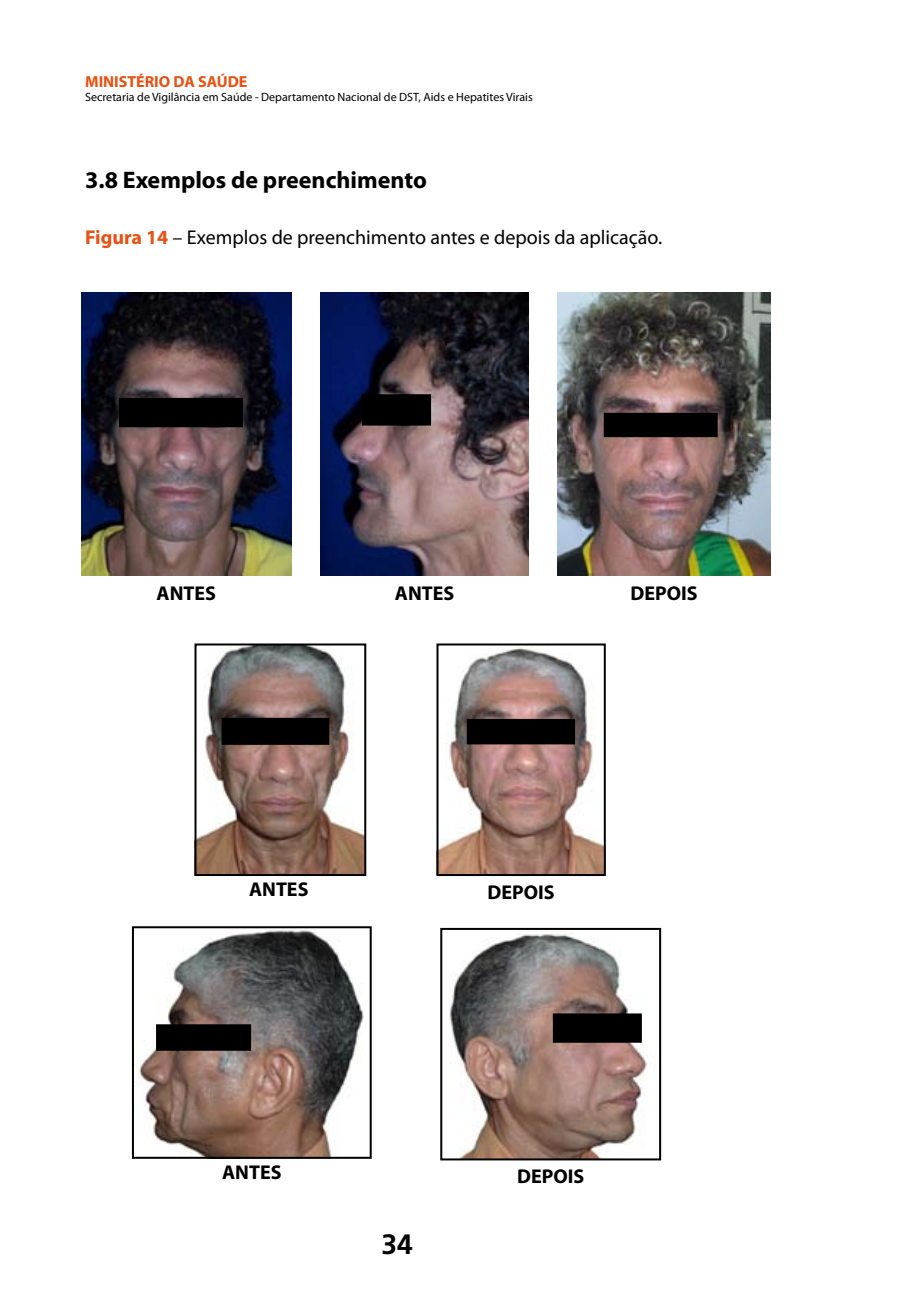
<style>
.page{position:relative;width:908px;height:1304px;background:#fff}
.page>*{position:absolute;margin:0;border:0;box-sizing:border-box;transform-origin:0 0}
.t1{font:700 28px "Frutiger LT Std";color:#000}
.t2{font:700 24px "Myriad Pro";color:#000}
.t3{font:20px "Myriad Pro";color:#000}
.t4{font:700 20px "Myriad Pro";color:#000}
.t5{font:700 16px "Myriad Pro";color:#e75112}
.t6{font:12px "Myriad Pro";color:#000}
.s1{font-weight:700;color:#e75112}
</style>
<div class="page">
<img style="left:81px;top:292px;width:210px;height:284px">
<div style="left:120px;top:399px;width:122px;height:28px;background:#000"></div>
<div style="left:119px;top:398px;width:124px;height:29px;border:1px solid #000"></div>
<img style="left:320px;top:292px;width:208px;height:284px">
<div style="left:362px;top:395px;width:68px;height:30px;background:#000"></div>
<div style="left:361px;top:394px;width:70px;height:32px;border:2px solid #000"></div>
<img style="left:557px;top:292px;width:213px;height:284px">
<div style="left:604px;top:413px;width:112px;height:23px;background:#000"></div>
<div style="left:603px;top:413px;width:114px;height:24px;border:1px solid #000"></div>
<img style="left:197px;top:646px;width:166px;height:227px">
<div style="left:222px;top:719px;width:106px;height:25px;background:#000"></div>
<div style="left:221px;top:718px;width:108px;height:27px;border:2px solid #000"></div>
<div style="left:194px;top:643px;width:172px;height:233px;border:2px solid #000"></div>
<img style="left:136px;top:930px;width:228px;height:226px">
<div style="left:157px;top:1025px;width:93px;height:25px;background:#000"></div>
<div style="left:156px;top:1024px;width:95px;height:27px;border:2px solid #000"></div>
<div style="left:132px;top:926px;width:239px;height:233px;border:2px solid #000"></div>
<img style="left:439px;top:648px;width:163px;height:225px">
<div style="left:468px;top:720px;width:105px;height:23px;background:#000"></div>
<div style="left:466px;top:719px;width:108px;height:25px;border:2px solid #000"></div>
<div style="left:436px;top:643px;width:169px;height:233px;border:2px solid #000"></div>
<img style="left:449px;top:933px;width:198px;height:224px">
<div style="left:553px;top:1014px;width:87px;height:28px;background:#000"></div>
<div style="left:552px;top:1013px;width:89px;height:30px;border:2px solid #000"></div>
<div style="left:440px;top:928px;width:220px;height:232px;border:2px solid #000"></div>
<h3 class="t5" style="left:85px;top:71px;width:164px">MINISTÉRIO DA SAÚDE</h3>
<p class="t6" style="left:85px;top:90px;width:449px">Secretaria de Vigilância em Saúde - Departamento Nacional de DST, Aids e Hepatites Virais</p>
<h2 class="t2" style="left:85px;top:164px;width:343px">3.8 Exemplos de preenchimento</h2>
<h3 class="t3" style="left:85px;top:225px;width:578px"><span class="s1">Figura 14</span> – Exemplos de preenchimento antes e depois da aplicação.</h3>
<h3 class="t4" style="left:156px;top:580px;width:61px">ANTES</h3>
<h3 class="t4" style="left:394px;top:580px;width:61px">ANTES</h3>
<h3 class="t4" style="left:630px;top:580px;width:69px">DEPOIS</h3>
<h3 class="t4" style="left:249px;top:877px;width:61px">ANTES</h3>
<h3 class="t4" style="left:487px;top:879px;width:69px">DEPOIS</h3>
<h3 class="t4" style="left:222px;top:1159px;width:61px">ANTES</h3>
<h1 class="t1" style="left:381px;top:1228px;width:33px">34</h1>
<h3 class="t4" style="left:517px;top:1163px;width:69px">DEPOIS</h3>
</div>
